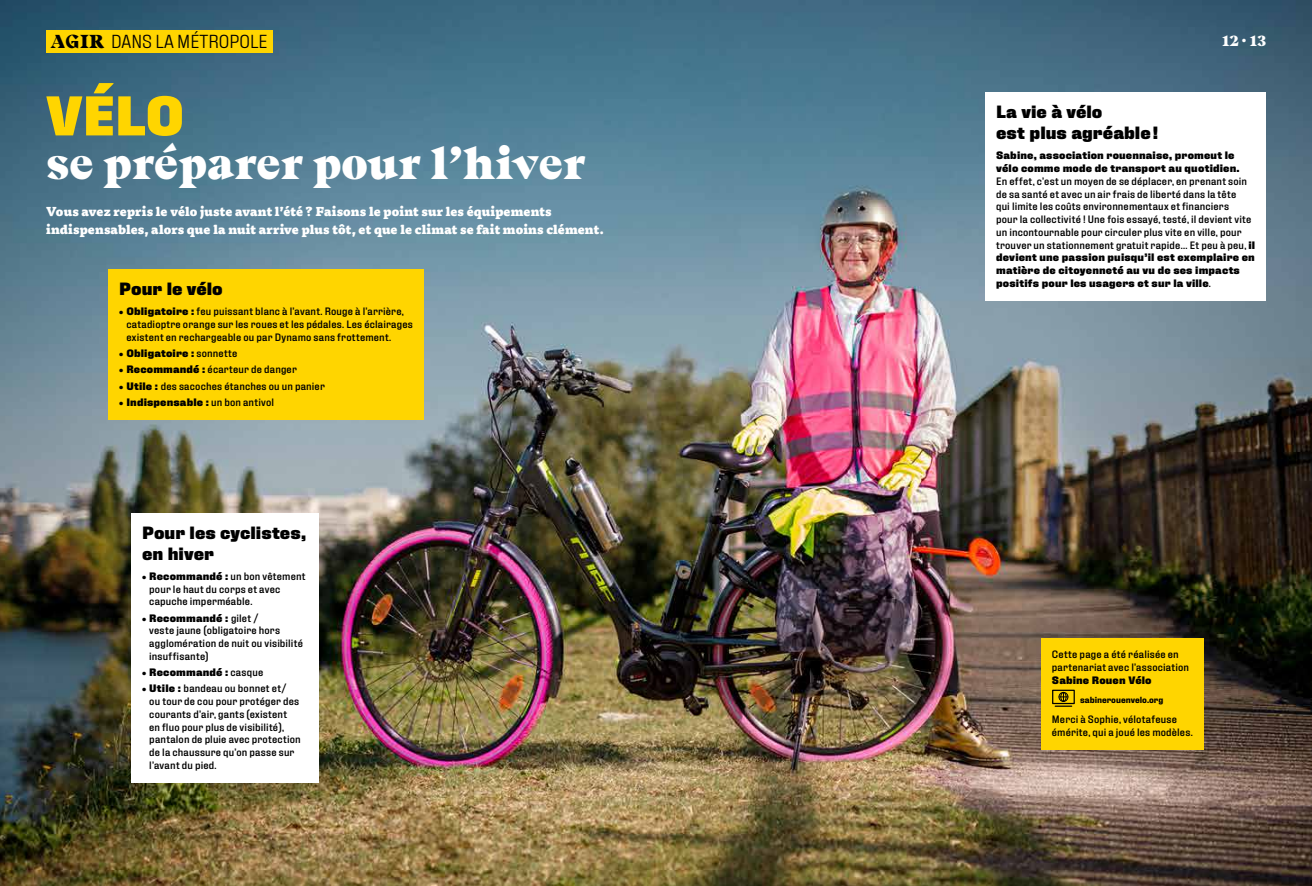
<style>
.page{position:relative;width:1312px;height:886px;background:#fff}
.page>*{position:absolute;margin:0;border:0;box-sizing:border-box;transform-origin:0 0}
.t1{font:900 55px "Fixture";color:#ffd500}
.t2{font:900 45px "Beirut Display";color:#fff}
.t3{font:300 18.75px "Fixture";color:#000}
.t4{font:900 17.5px/21px "Fixture";color:#000}
.t5{font:900 15px "Beirut Display Trial";color:#fff}
.t6{font:900 12.5px/17.5px "Tisa OT";letter-spacing:.005em;color:#fff}
.t7{font:500 10.62px/12.8px "Fixture";letter-spacing:.015em;color:#000}
.t8{font:900 10.62px/12.8px "Fixture";letter-spacing:.015em;color:#000}
.t9{font:700 8.75px "Fixture";color:#000}
.s1{font-family:"Beirut Display";font-weight:900}
.s2{font-weight:900}
.s3{font-weight:500}
</style>
<div class="page">
<img style="left:0;top:0;width:1311px;height:886px">
<div style="left:46px;top:30px;width:226px;height:23px;background:#ffd500"></div>
<div style="left:131px;top:513px;width:188px;height:270px;background:#fff"></div>
<div style="left:985px;top:93px;width:280px;height:208px;background:#fff"></div>
<div style="left:109px;top:270px;width:315px;height:150px;background:#ffd500"></div>
<div style="left:1040px;top:638px;width:163px;height:112px;background:#ffd500"></div>
<div style="left:1051px;top:690px;width:23px;height:14px;border:1px solid #000"></div>
<svg style="left:1054px;top:692px;width:17px;height:15px"></svg>
<h3 class="t3" style="left:51px;top:30px;width:218px"><span class="s1">AGIR</span> DANS LA MÉTROPOLE</h3>
<h1 class="t1" style="left:46px;top:79px;width:140px">VÉLO</h1>
<h2 class="t2" style="left:46px;top:126px;width:541px">se préparer pour l’hiver</h2>
<p class="t6" style="left:46px;top:203px;width:559px">Vous avez repris le vélo juste avant l’été ? Faisons le point sur les équipements indispensables, alors que la nuit arrive plus tôt, et que le climat se fait moins clément.</p>
<h3 class="t4" style="left:119px;top:279px;width:105px">Pour le vélo</h3>
<p class="t7" style="left:126px;top:305px;width:288px;text-indent:-7px"><span class="s2">• Obligatoire :</span> feu puissant blanc à l’avant. Rouge à l’arrière, catadioptre orange sur les roues et les pédales. Les éclairages existent en rechargeable ou par Dynamo sans frottement.</p>
<p class="t8" style="left:119px;top:347px;width:120px">• Obligatoire : <span class="s3">sonnette</span></p>
<p class="t7" style="left:119px;top:363px;width:179px"><span class="s2">• Recommandé :</span> écarteur de danger</p>
<p class="t7" style="left:119px;top:380px;width:207px"><span class="s2">• Utile :</span> des sacoches étanches ou un panier</p>
<p class="t8" style="left:119px;top:396px;width:156px">• Indispensable : <span class="s3">un bon antivol</span></p>
<h3 class="t4" style="left:142px;top:522px;width:165px">Pour les cyclistes, en hiver</h3>
<p class="t7" style="left:149px;top:570px;width:158px;text-indent:-7px"><span class="s2">• Recommandé :</span> un bon vêtement pour le haut du corps et avec capuche imperméable.</p>
<p class="t7" style="left:149px;top:611px;width:155px;text-indent:-7px"><span class="s2">• Recommandé :</span> gilet /<br>veste jaune (obligatoire hors agglomération de nuit ou visibilité insuffisante)</p>
<p class="t8" style="left:142px;top:666px;width:122px">• Recommandé : <span class="s3">casque</span></p>
<p class="t7" style="left:149px;top:682px;width:153px;text-indent:-7px"><span class="s2">• Utile :</span> bandeau ou bonnet et/<br>ou tour de cou pour protéger des courants d’air, gants (existent en fluo pour plus de visibilité), pantalon de pluie avec protection de la chaussure qu’on passe sur l’avant du pied.</p>
<h3 class="t5" style="left:1221px;top:35px;width:46px">12 . 13</h3>
<h3 class="t4" style="left:995px;top:102px;width:164px">La vie à vélo<br>est plus agréable!</h3>
<p class="t8" style="left:995px;top:149px;width:245px">Sabine, association rouennaise, promeut le vélo comme mode de transport au quotidien.</p>
<p class="t7" style="left:995px;top:175px;width:260px">En effet, c’est un moyen de se déplacer, en prenant soin de sa santé et avec un air frais de liberté dans la tête<br>qui limite les coûts environnementaux et financiers<br>pour la collectivité ! Une fois essayé, testé, il devient vite un incontournable pour circuler plus vite en ville, pour trouver un stationnement gratuit rapide... Et peu à peu, <span class="s2">il devient une passion puisqu’il est exemplaire en matière de citoyenneté au vu de ses impacts positifs pour les usagers et sur la ville</span>.</p>
<p class="t7" style="left:1051px;top:648px;width:139px">Cette page a été réalisée en partenariat avec l’association</p>
<p class="t8" style="left:1051px;top:674px;width:101px">Sabine Rouen Vélo</p>
<p class="t7" style="left:1051px;top:713px;width:142px">Merci à Sophie, vélotafeuse émérite, qui a joué les modèles.</p>
<p class="t9" style="left:1079px;top:695px;width:85px">sabinerouenvelo.org</p>
</div>
